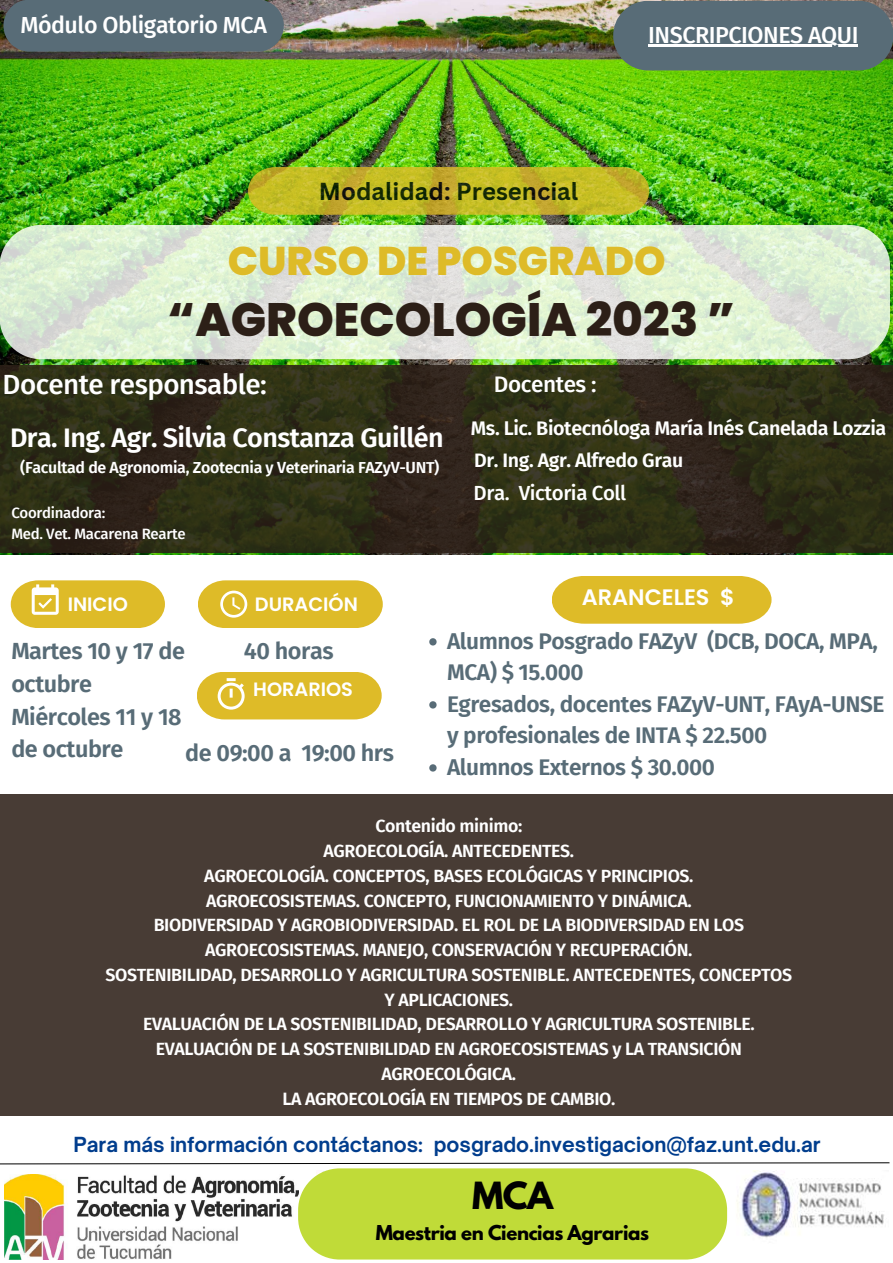
<style>
.page{position:relative;width:893px;height:1263px;background:#fff}
.page>*{position:absolute;margin:0;border:0;box-sizing:border-box;transform-origin:0 0}
.t1{font:800 46.8px "Poppins";color:#2c1f17}
.t2{font:800 40.05px "Poppins";color:#debb28}
.t3{font:700 33.15px "League Spartan";color:#000}
.t4{font:500 27.75px "Fira Sans";letter-spacing:-.02em;color:#fff}
.t5{font:600 26.85px "Fira Sans";letter-spacing:-.02em;color:#fff}
.t6{font:700 23.92px "Canva Sans";color:#000}
.t7{font:600 23.4px/32.6px "Fira Sans";letter-spacing:-.02em;color:#586c77}
.t8{font:500 23.25px "Fira Sans";letter-spacing:-.02em;color:#fff}
.t9{font:600 22.65px/31.5px "Fira Sans";letter-spacing:-.02em;color:#586c77}
.t10{font:500 22.5px "Fira Sans";letter-spacing:-.02em;color:#fff}
.t11{font:600 22.35px "Poppins";color:#fff}
.t12{font:500 20.48px "Fira Sans";letter-spacing:-.02em;color:#fff}
.t13{font:700 19.95px "Open Sauce One";color:#013d8d}
.t14{font:600 19.73px "Fira Sans";letter-spacing:-.02em;color:#fff}
.t15{font:600 19.5px "Fira Sans";letter-spacing:-.02em;color:#fff}
.t16{font:600 19.27px "Poppins";color:#fff}
.t17{font:700 18.15px "League Spartan";letter-spacing:-.02em;color:#000}
.t18{font:600 17.7px/24.8px "Fira Sans";letter-spacing:-.02em;color:#fff;text-align:center}
.t19{font:600 15.98px "Fira Sans";letter-spacing:-.02em;color:#fff}
.t20{font:500 15px/20.9px "Fira Sans";letter-spacing:-.02em;color:#fff}
</style>
<div class="page">
<svg style="left:198px;top:580px;width:185px;height:48px;background:#e1c13d"></svg>
<svg style="left:11px;top:580px;width:154px;height:48px;background:#e2c446"></svg>
<svg style="left:197px;top:672px;width:185px;height:47px;background:#e1c13c"></svg>
<img style="left:0;top:0;width:893px;height:554px">
<svg style="left:0;top:365px;width:893px;height:188px;background:#2e2c17"></svg>
<div style="left:0;top:794px;width:893px;height:321px;background:#483c35"></div>
<div style="left:613px;top:1px;width:280px;height:69px;background:#586c77"></div>
<hr style="left:648px;top:45px;width:210px;height:2px;background:#fff">
<svg style="left:552px;top:576px;width:219px;height:48px;background:#e0bf36"></svg>
<svg style="left:248px;top:167px;width:401px;height:48px;background:#c0b826"></svg>
<div style="left:3px;top:0;width:281px;height:52px;background:#586c77"></div>
<svg style="left:0;top:1162px;width:890px;height:97px"></svg>
<svg style="left:0;top:225px;width:890px;height:134px;background:#ddebd4"></svg>
<svg style="left:429px;top:638px;width:7px;height:7px"></svg>
<svg style="left:429px;top:701px;width:7px;height:7px"></svg>
<svg style="left:429px;top:764px;width:7px;height:7px"></svg>
<h3 class="t8" style="left:20px;top:12px;width:248px">Módulo Obligatorio MCA</h3>
<h3 class="t6" style="left:319px;top:174px;width:261px">Modalidad: Presencial</h3>
<h3 class="t8" style="left:648px;top:21px;width:212px">INSCRIPCIONES AQUI</h3>
<h2 class="t2" style="left:228px;top:233px;width:439px">CURSO DE POSGRADO</h2>
<h1 class="t1" style="left:167px;top:287px;width:569px">“AGROECOLOGÍA 2023 ”</h1>
<h3 class="t4" style="left:3px;top:368px;width:266px">Docente responsable:</h3>
<h3 class="t5" style="left:10px;top:422px;width:435px">Dra. Ing. Agr. Silvia Constanza Guillén</h3>
<p class="t19" style="left:20px;top:458px;width:421px">(Facultad de Agronomia, Zootecnia y Veterinaria FAZyV-UNT)</p>
<p class="t20" style="left:11px;top:503px;width:176px">Coordinadora:<br>Med. Vet. Macarena Rearte</p>
<p class="t16" style="left:68px;top:590px;width:62px">INICIO</p>
<p class="t16" style="left:255px;top:590px;width:104px">DURACIÓN</p>
<p class="t10" style="left:494px;top:371px;width:104px">Docentes :</p>
<p class="t14" style="left:471px;top:416px;width:417px">Ms. Lic. Biotecnóloga María Inés Canelada Lozzia</p>
<p class="t15" style="left:474px;top:449px;width:210px">Dr. Ing. Agr. Alfredo Grau</p>
<p class="t12" style="left:473px;top:481px;width:154px">Dra. Victoria Coll</p>
<p class="t11" style="left:582px;top:582px;width:154px">ARANCELES $</p>
<p class="t9" style="left:447px;top:625px;width:439px">Alumnos Posgrado FAZyV (DCB, DOCA, MPA,<br>MCA) $ 15.000<br>Egresados, docentes FAZyV-UNT, FAyA-UNSE y profesionales de INTA $ 22.500<br>Alumnos Externos $ 30.000</p>
<p class="t18" style="left:106px;top:814px;width:688px">Contenido minimo:<br>AGROECOLOGÍA. ANTECEDENTES.<br>AGROECOLOGÍA. CONCEPTOS, BASES ECOLÓGICAS Y PRINCIPIOS.<br>AGROECOSISTEMAS. CONCEPTO, FUNCIONAMIENTO Y DINÁMICA.<br>BIODIVERSIDAD Y AGROBIODIVERSIDAD. EL ROL DE LA BIODIVERSIDAD EN LOS AGROECOSISTEMAS. MANEJO, CONSERVACIÓN Y RECUPERACIÓN.<br>SOSTENIBILIDAD, DESARROLLO Y AGRICULTURA SOSTENIBLE. ANTECEDENTES, CONCEPTOS Y APLICACIONES.<br>EVALUACIÓN DE LA SOSTENIBILIDAD, DESARROLLO Y AGRICULTURA SOSTENIBLE.<br>EVALUACIÓN DE LA SOSTENIBILIDAD EN AGROECOSISTEMAS y LA TRANSICIÓN AGROECOLÓGICA.<br>LA AGROECOLOGÍA EN TIEMPOS DE CAMBIO.</p>
<h3 class="t7" style="left:11px;top:635px;width:175px">Martes 10 y 17 de</h3>
<h3 class="t7" style="left:244px;top:635px;width:91px">40 horas</h3>
<h3 class="t7" style="left:11px;top:668px;width:172px">octubre<br>Miércoles 11 y 18 de octubre</h3>
<p class="t16" style="left:253px;top:676px;width:101px">HORARIOS</p>
<h3 class="t7" style="left:185px;top:737px;width:210px">de 09:00 a 19:00 hrs</h3>
<p class="t13" style="left:74px;top:1132px;width:748px">Para más información contáctanos: posgrado.investigacion@faz.unt.edu.ar</p>
<h3 class="t3" style="left:472px;top:1179px;width:83px">MCA</h3>
<p class="t17" style="left:376px;top:1224px;width:275px">Maestria en Ciencias Agrarias</p>
</div>
